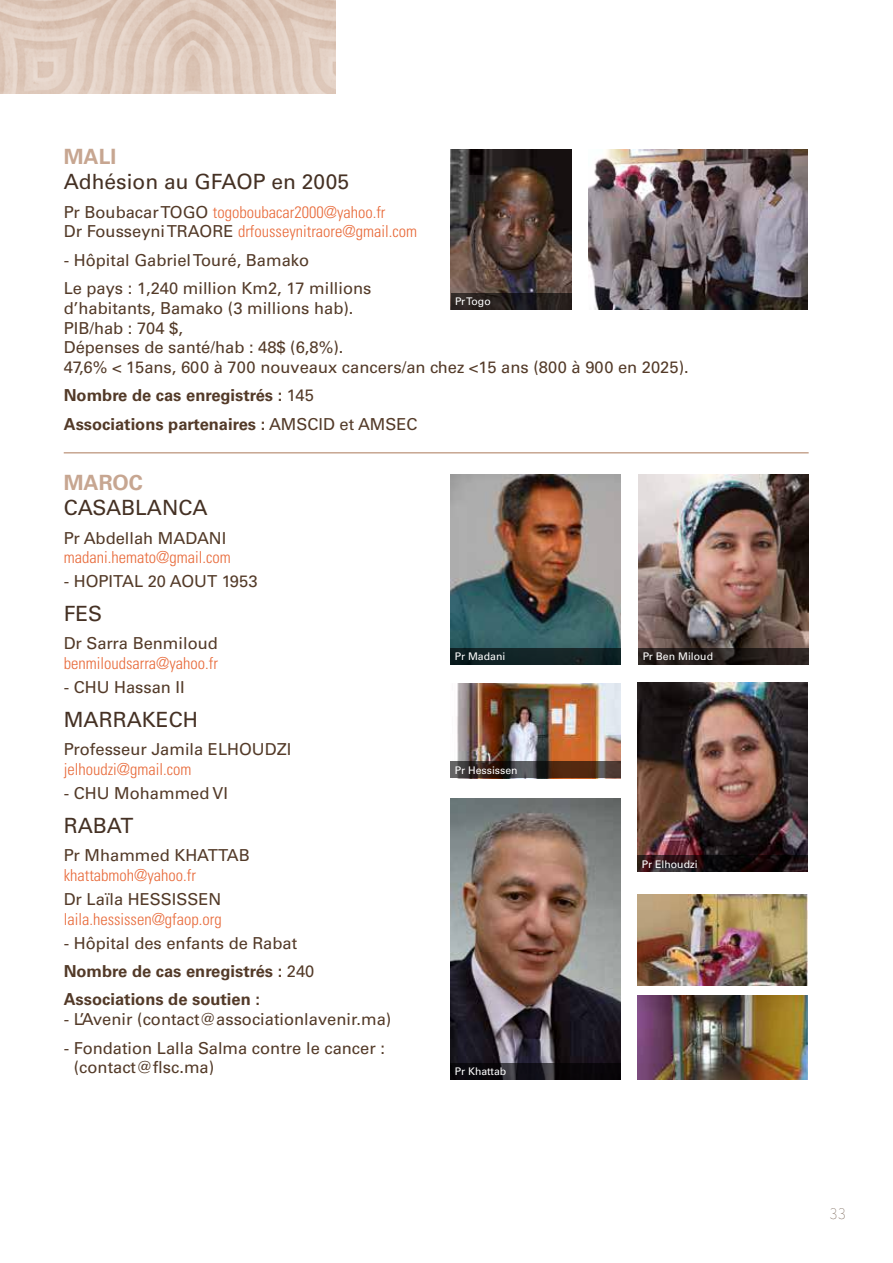
<style>
.page{position:relative;width:893px;height:1263px;background:#fff}
.page>*{position:absolute;margin:0;border:0;box-sizing:border-box;transform-origin:0 0}
.t1{font:21px "Univers LT Std";color:#453124}
.t2{font:700 21px "Univers LT Std";color:#c7a691}
.t3{font:16.5px/19.8px "Univers LT Std";color:#533a28}
.t4{font:300 condensed 16.5px/19.8px "Univers LT Std";color:#e86a3a}
.t5{font:700 16.5px/28.3px "Univers LT Std";color:#533a28}
.t6{font:200 15px "Avenir Next LT Pro";color:#533a28}
.t7{font:10.5px "Univers LT Std";color:#fff}
.s1{font-weight:400;font-stretch:normal;color:#533a28}
.s2{font-weight:400}
</style>
<div class="page">
<img style="left:451px;top:683px;width:170px;height:79px">
<img style="left:639px;top:475px;width:170px;height:173px">
<img style="left:638px;top:682px;width:170px;height:174px">
<img style="left:451px;top:475px;width:170px;height:173px">
<img style="left:588px;top:150px;width:220px;height:159px">
<img style="left:0;top:0;width:336px;height:94px">
<img style="left:638px;top:894px;width:170px;height:91px">
<img style="left:638px;top:995px;width:170px;height:84px">
<img style="left:451px;top:798px;width:170px;height:265px">
<hr style="left:64px;top:452px;width:745px;height:1px;background:#c7a691">
<img style="left:451px;top:150px;width:120px;height:143px">
<svg style="left:451px;top:293px;width:120px;height:16px;background:#241f1e"></svg>
<svg style="left:451px;top:762px;width:170px;height:16px;background:#423128"></svg>
<svg style="left:638px;top:856px;width:170px;height:16px;background:#1e1013"></svg>
<div style="left:451px;top:648px;width:170px;height:17px;background:#122426"></div>
<svg style="left:638px;top:648px;width:171px;height:17px;background:#251d1b"></svg>
<svg style="left:451px;top:1063px;width:170px;height:16px;background:#121014"></svg>
<p class="t2" style="left:64px;top:144px;width:54px">MALI</p>
<p class="t1" style="left:64px;top:169px;width:287px">Adhésion au GFAOP en 2005</p>
<p class="t4" style="left:64px;top:202px;width:355px"><span class="s1">Pr Boubacar TOGO</span> togoboubacar2000@yahoo.fr<br><span class="s1">Dr Fousseyni TRAORE</span> drfousseynitraore@gmail.com</p>
<p class="t3" style="left:64px;top:246px;width:309px;line-height:28.3px">- Hôpital Gabriel Touré, Bamako<br>Le pays : 1,240 million Km2, 17 millions</p>
<p class="t3" style="left:64px;top:298px;width:626px">d’habitants, Bamako (3 millions hab).<br>PIB/hab : 704 $,<br>Dépenses de santé/hab : 48$ (6,8%).<br>47,6% &lt; 15ans, 600 à 700 nouveaux cancers/an chez &lt;15 ans (800 à 900 en 2025).</p>
<p class="t5" style="left:64px;top:382px;width:355px">Nombre de cas enregistrés : <span class="s2">145<br></span>Associations partenaires : <span class="s2">AMSCID et AMSEC</span></p>
<p class="t7" style="left:455px;top:295px;width:37px">Pr Togo</p>
<p class="t2" style="left:64px;top:470px;width:81px">MAROC</p>
<p class="t1" style="left:64px;top:495px;width:145px">CASABLANCA</p>
<p class="t3" style="left:64px;top:528px;width:164px">Pr Abdellah MADANI</p>
<p class="t4" style="left:64px;top:548px;width:169px">madani.hemato@gmail.com</p>
<p class="t3" style="left:64px;top:572px;width:195px">- HOPITAL 20 AOUT 1953</p>
<p class="t1" style="left:64px;top:601px;width:40px">FES</p>
<p class="t3" style="left:64px;top:634px;width:156px">Dr Sarra Benmiloud</p>
<p class="t4" style="left:64px;top:653px;width:156px">benmiloudsarra@yahoo.fr</p>
<p class="t3" style="left:64px;top:678px;width:123px">- CHU Hassan II</p>
<p class="t1" style="left:64px;top:707px;width:136px">MARRAKECH</p>
<p class="t3" style="left:64px;top:740px;width:229px">Professeur Jamila ELHOUDZI</p>
<p class="t4" style="left:64px;top:759px;width:129px">jelhoudzi@gmail.com</p>
<p class="t3" style="left:64px;top:783px;width:166px">- CHU Mohammed VI</p>
<p class="t1" style="left:64px;top:813px;width:71px">RABAT</p>
<p class="t3" style="left:64px;top:845px;width:188px">Pr Mhammed KHATTAB</p>
<p class="t4" style="left:64px;top:865px;width:134px">khattabmoh@yahoo.fr</p>
<p class="t3" style="left:64px;top:889px;width:159px">Dr Laïla HESSISSEN</p>
<p class="t4" style="left:64px;top:909px;width:159px">laila.hessissen@gfaop.org</p>
<p class="t5" style="left:64px;top:929px;width:252px"><span class="s2">- Hôpital des enfants de Rabat<br></span>Nombre de cas enregistrés : <span class="s2">240<br></span>Associations de soutien :</p>
<p class="t3" style="left:64px;top:1009px;width:329px">- L’Avenir (contact@associationlavenir.ma)</p>
<p class="t3" style="left:74px;top:1038px;width:313px;text-indent:-10px">- Fondation Lalla Salma contre le cancer : (contact@flsc.ma)</p>
<p class="t7" style="left:455px;top:650px;width:52px">Pr Madani</p>
<p class="t7" style="left:643px;top:650px;width:72px">Pr Ben Miloud</p>
<p class="t7" style="left:455px;top:764px;width:64px">Pr Hessissen</p>
<p class="t7" style="left:455px;top:1065px;width:53px">Pr Khattab</p>
<p class="t7" style="left:642px;top:858px;width:57px">Pr Elhoudzi</p>
<p class="t6" style="left:829px;top:1205px;width:18px">33</p>
</div>
